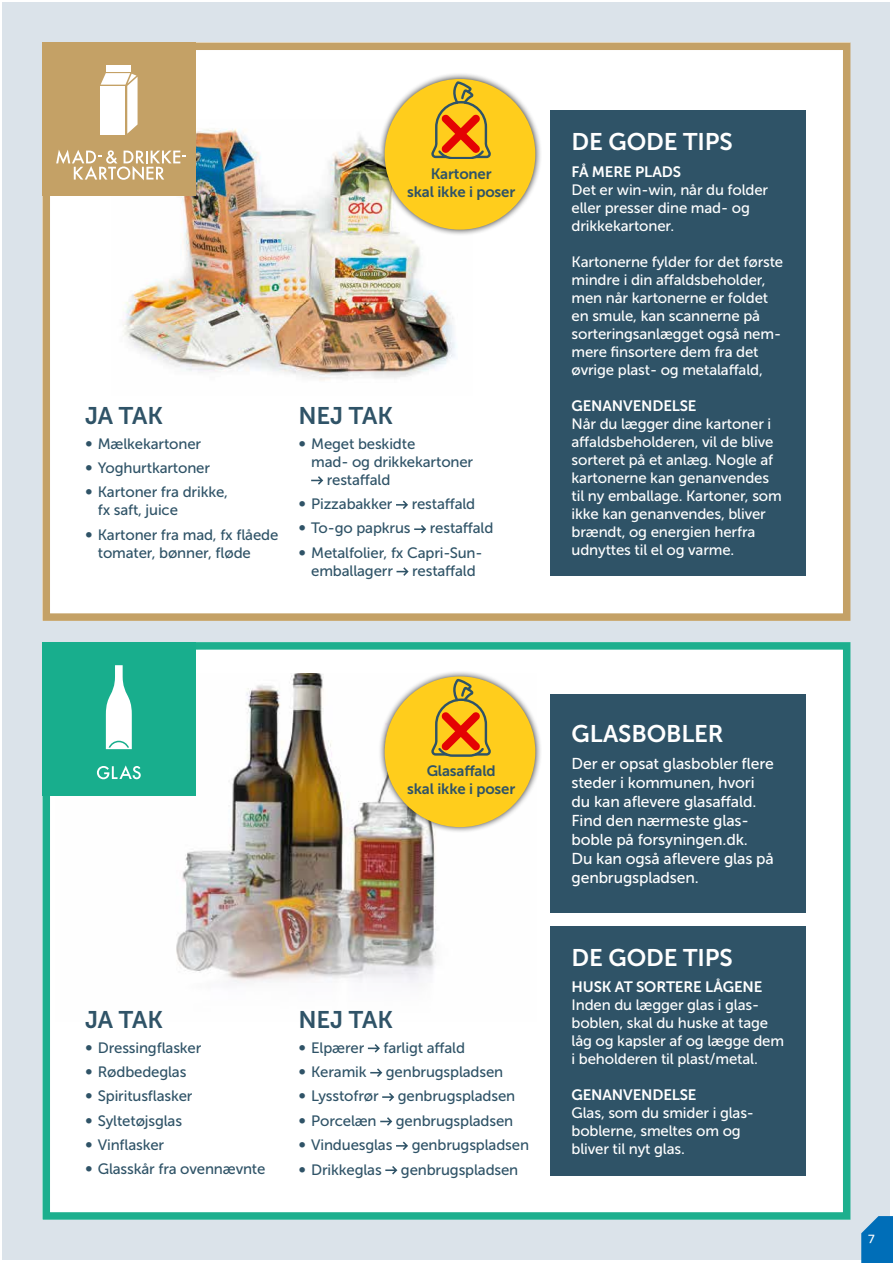
<style>
.page{position:relative;width:893px;height:1263px;background:#fff}
.page>*{position:absolute;margin:0;border:0;box-sizing:border-box;transform-origin:0 0}
.t1{font:24px "Museo Sans 700";letter-spacing:-.005em;color:#fff}
.t2{font:24px "Museo Sans 700";letter-spacing:-.005em;color:#2f5367}
.t3{font:15.75px/18.9px "Museo Sans 500";letter-spacing:-.01em;color:#fff}
.t4{font:15px/18px "Museo Sans 500";letter-spacing:-.01em;color:#fff}
.t5{font:15px/24.3px "Museo Sans 500";letter-spacing:-.01em;color:#2f5367}
.t6{font:15px "Museo Sans 700";letter-spacing:-.01em;color:#fff}
.t7{font:15px/18px "Museo Sans 700";letter-spacing:-.01em;color:#2f5367;text-align:center}
.t8{font:12px "Signa Normal";color:#fff}
</style>
<div class="page">
<div style="left:3px;top:3px;width:887px;height:1257px;background:#dbe3ea"></div>
<div style="left:43px;top:43px;width:807px;height:578px;background:#fff"></div>
<img style="left:122px;top:128px;width:335px;height:253px">
<div style="left:43px;top:43px;width:153px;height:153px;background:#c4a166"></div>
<svg style="left:56px;top:150px;width:130px;height:30px"></svg>
<div style="left:106px;top:65px;width:25px;height:7px;background:#fff"></div>
<svg style="left:101px;top:73px;width:37px;height:61px;background:#f7f2ea"></svg>
<div style="left:43px;top:43px;width:807px;height:578px;border:8px solid #c4a166"></div>
<div style="left:550px;top:111px;width:255px;height:465px;background:#2f5367"></div>
<svg style="left:311px;top:476px;width:12px;height:9px"></svg>
<svg style="left:396px;top:500px;width:12px;height:9px"></svg>
<svg style="left:414px;top:525px;width:12px;height:8px"></svg>
<svg style="left:396px;top:567px;width:13px;height:9px"></svg>
<div style="left:378px;top:72px;width:164px;height:164px;background:#000;opacity:.75"></div>
<div style="left:385px;top:79px;width:150px;height:151px;background:#ffcd1c;border-radius:50%"></div>
<svg style="left:429px;top:79px;width:68px;height:80px"></svg>
<div style="left:43px;top:642px;width:807px;height:578px;background:#fff"></div>
<img style="left:56px;top:673px;width:380px;height:310px">
<div style="left:43px;top:642px;width:807px;height:578px;border:8px solid #1daf8e"></div>
<div style="left:378px;top:670px;width:164px;height:164px;background:#000;opacity:.75"></div>
<div style="left:385px;top:676px;width:150px;height:151px;background:#ffcd1c;border-radius:50%"></div>
<svg style="left:429px;top:677px;width:68px;height:79px"></svg>
<svg style="left:368px;top:1044px;width:12px;height:8px"></svg>
<svg style="left:370px;top:1068px;width:12px;height:9px"></svg>
<svg style="left:382px;top:1093px;width:12px;height:8px"></svg>
<svg style="left:380px;top:1117px;width:12px;height:9px"></svg>
<svg style="left:396px;top:1141px;width:12px;height:9px"></svg>
<svg style="left:385px;top:1166px;width:12px;height:8px"></svg>
<div style="left:43px;top:642px;width:153px;height:153px;background:#18ae8d"></div>
<svg style="left:97px;top:765px;width:44px;height:14px"></svg>
<svg style="left:106px;top:665px;width:26px;height:84px"></svg>
<div style="left:550px;top:926px;width:255px;height:249px;background:#2f5367"></div>
<div style="left:550px;top:694px;width:255px;height:218px;background:#2f5367"></div>
<svg style="left:861px;top:1216px;width:32px;height:47px;background:#177abd"></svg>
<p class="t7" style="left:407px;top:165px;width:110px">Kartoner<br>skal ikke i poser</p>
<h1 class="t2" style="left:85px;top:403px;width:79px">JA TAK</h1>
<p class="t5" style="left:85px;top:431px;width:144px">∞ Mælkekartoner<br>∞ Yoghurtkartoner<br>∞ Kartoner fra drikke,</p>
<p class="t5" style="left:85px;top:498px;width:195px;text-indent:13px">fx saft, juice<br>∞ Kartoner fra mad, fx flåede</p>
<p class="t5" style="left:98px;top:541px;width:155px">tomater, bønner, fløde</p>
<h1 class="t2" style="left:298px;top:403px;width:96px">NEJ TAK</h1>
<p class="t5" style="left:298px;top:431px;width:118px">∞ Meget beskidte</p>
<p class="t5" style="left:311px;top:449px;width:164px">mad- og drikkekartoner</p>
<p class="t5" style="left:327px;top:467px;width:65px">restaffald</p>
<p class="t5" style="left:298px;top:492px;width:96px">∞ Pizzabakker</p>
<p class="t5" style="left:412px;top:492px;width:65px">restaffald</p>
<p class="t5" style="left:298px;top:516px;width:114px">∞ To-go papkrus</p>
<p class="t5" style="left:298px;top:516px;width:197px;text-indent:131px">restaffald ∞ Metalfolier, fx Capri-Sun-</p>
<p class="t5" style="left:311px;top:559px;width:83px">emballagerr</p>
<p class="t5" style="left:412px;top:559px;width:65px">restaffald</p>
<h1 class="t1" style="left:572px;top:128px;width:163px">DE GODE TIPS</h1>
<p class="t6" style="left:572px;top:163px;width:111px">FÅ MERE PLADS</p>
<p class="t4" style="left:572px;top:180px;width:198px">Det er win-win, når du folder eller presser dine mad- og drikkekartoner.</p>
<p class="t4" style="left:572px;top:252px;width:213px">Kartonerne fylder for det første mindre i din affaldsbeholder, men når kartonerne er foldet en smule, kan scannerne på sorteringsanlægget også nem&shy;mere finsortere dem fra det øvrige plast- og metalaffald,</p>
<p class="t6" style="left:572px;top:397px;width:126px">GENANVENDELSE</p>
<p class="t4" style="left:572px;top:414px;width:212px">Når du lægger dine kartoner i affaldsbeholderen, vil de blive sorteret på et anlæg. Nogle af kartonerne kan genanvendes til ny emballage. Kartoner, som ikke kan genanvendes, bliver brændt, og energien herfra udnyttes til el og varme.</p>
<p class="t7" style="left:407px;top:762px;width:110px">Glasaffald<br>skal ikke i poser</p>
<h1 class="t2" style="left:85px;top:1006px;width:79px">JA TAK</h1>
<p class="t5" style="left:85px;top:1035px;width:182px">∞ Dressingflasker<br>∞ Rødbedeglas<br>∞ Spiritusflasker<br>∞ Syltetøjsglas<br>∞ Vinflasker<br>∞ Glasskår fra ovennævnte</p>
<h1 class="t2" style="left:298px;top:1006px;width:96px">NEJ TAK</h1>
<p class="t5" style="left:298px;top:1035px;width:67px">∞ Elpærer</p>
<p class="t5" style="left:383px;top:1035px;width:83px">farligt affald</p>
<p class="t5" style="left:298px;top:1060px;width:70px">∞ Keramik</p>
<p class="t5" style="left:386px;top:1060px;width:119px">genbrugspladsen</p>
<p class="t5" style="left:298px;top:1084px;width:82px">∞ Lysstofrør</p>
<p class="t5" style="left:398px;top:1084px;width:119px">genbrugspladsen</p>
<p class="t5" style="left:298px;top:1108px;width:80px">∞ Porcelæn</p>
<p class="t5" style="left:396px;top:1108px;width:119px">genbrugspladsen</p>
<p class="t5" style="left:298px;top:1133px;width:96px">∞ Vinduesglas</p>
<p class="t5" style="left:412px;top:1133px;width:119px">genbrugspladsen</p>
<p class="t5" style="left:298px;top:1157px;width:85px">∞ Drikkeglas</p>
<p class="t5" style="left:401px;top:1157px;width:119px">genbrugspladsen</p>
<h1 class="t1" style="left:572px;top:720px;width:154px">GLASBOBLER</h1>
<p class="t3" style="left:572px;top:754px;width:204px">Der er opsat glasbobler flere steder i kommunen, hvori du kan aflevere glasaffald.<br>Find den nærmeste glas&shy;boble på forsyningen.dk.<br>Du kan også aflevere glas på genbrugspladsen.</p>
<h1 class="t1" style="left:572px;top:944px;width:163px">DE GODE TIPS</h1>
<p class="t6" style="left:572px;top:979px;width:192px">HUSK AT SORTERE LÅGENE</p>
<p class="t4" style="left:572px;top:996px;width:214px">Inden du lægger glas i glas&shy;boblen, skal du huske at tage låg og kapsler af og lægge dem i beholderen til plast/metal.</p>
<p class="t6" style="left:572px;top:1087px;width:126px">GENANVENDELSE</p>
<p class="t4" style="left:572px;top:1104px;width:184px">Glas, som du smider i glas&shy;boblerne, smeltes om og bliver til nyt glas.</p>
<p class="t8" style="left:868px;top:1230px;width:8px">7</p>
</div>
